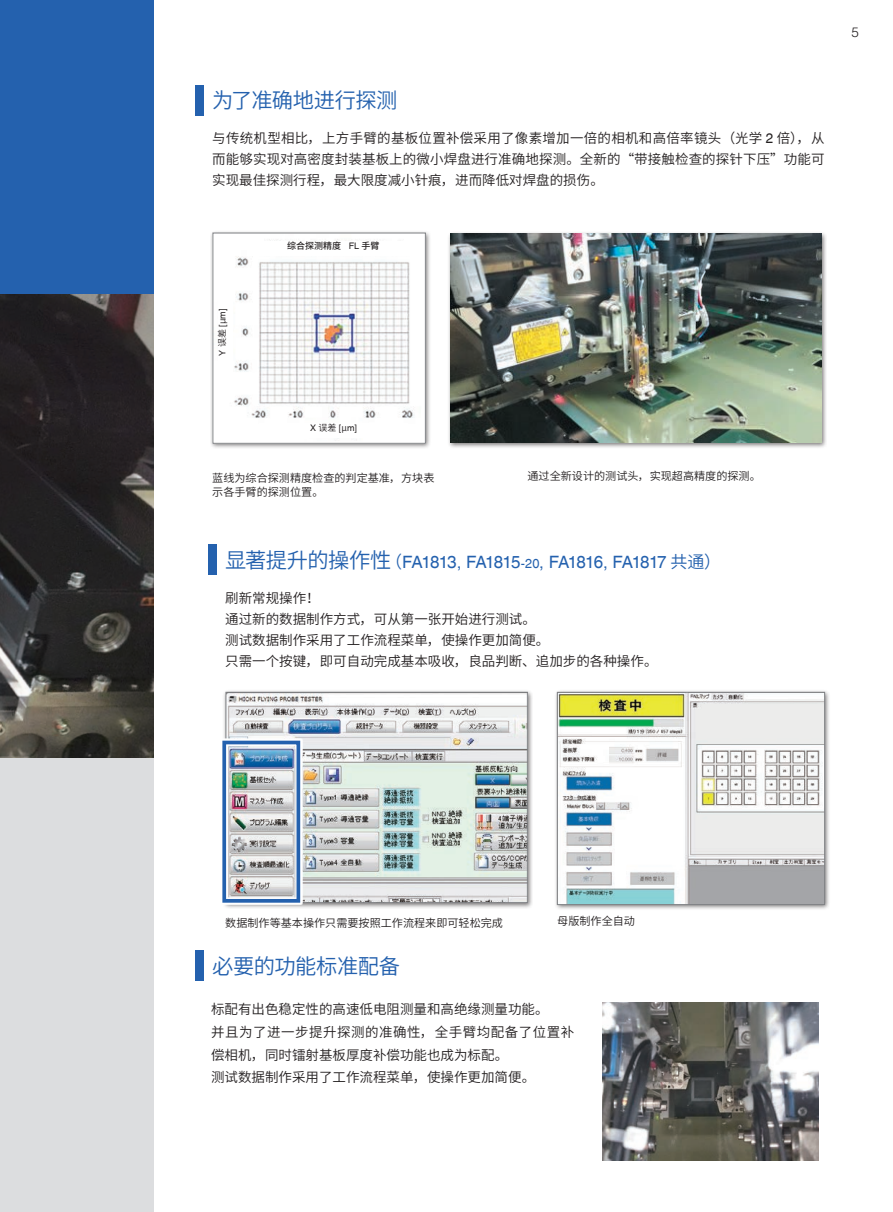
<style>
.page{position:relative;width:893px;height:1212px;background:#fff}
.page>*{position:absolute;margin:0;border:0;box-sizing:border-box;transform-origin:0 0}
.t1{font:21.3px "Source Han Sans CN";letter-spacing:-.02em;color:#2461ae}
.t2{font:16.95px "Helvetica";letter-spacing:-.055em;color:#2461ae}
.t3{font:13.5px/21px "Source Han Sans CN";color:#231f20;text-align:justify}
.t4{font:13.5px/22.5px "Source Han Sans CN";letter-spacing:.04em;color:#231f20}
.t5{font:300 13.5px "Helvetica LT Std";color:#231f20}
.t6{font:11.1px/14.1px "Source Han Sans CN";color:#231f20}
.t7{font:9px "Helvetica";color:#231f20}
.t8{font:500 9px "Source Han Sans CN";color:#231f20}
.s1{font-family:"Helvetica"}
.s2{font-family:"Source Han Sans CN"}
.s3{font-family:"Helvetica";font-weight:400}
.s4{font-family:"Source Han Sans CN";font-size:21.3px}
.s5{font-size:12.75px}
</style>
<div class="page">
<div style="left:0;top:731px;width:153px;height:481px;background:#dcdddf"></div>
<img style="left:0;top:293px;width:153px;height:465px">
<div style="left:0;top:0;width:153px;height:293px;background:#2461ae"></div>
<div style="left:223px;top:689px;width:310px;height:220px;background:#231f20;opacity:.6"></div>
<svg style="left:226px;top:692px;width:301px;height:211px;background:#c9d0cf"></svg>
<div style="left:554px;top:689px;width:276px;height:221px;background:#231f20;opacity:.6"></div>
<svg style="left:557px;top:692px;width:268px;height:213px"></svg>
<div style="left:209px;top:544px;width:8px;height:30px;background:#2461ae"></div>
<img style="left:222px;top:738px;width:80px;height:167px">
<div style="left:222px;top:741px;width:78px;height:162px;border:4px solid #2461ae"></div>
<div style="left:210px;top:230px;width:222px;height:219px;background:#231f20;opacity:.6"></div>
<svg style="left:213px;top:233px;width:213px;height:210px"></svg>
<div style="left:196px;top:85px;width:8px;height:30px;background:#2461ae"></div>
<div style="left:448px;top:231px;width:379px;height:217px;background:#231f20;opacity:.6"></div>
<img style="left:451px;top:234px;width:370px;height:208px">
<div style="left:196px;top:951px;width:8px;height:30px;background:#2461ae"></div>
<img style="left:603px;top:1003px;width:215px;height:157px">
<div style="left:256px;top:241px;width:154px;height:14px;background:#fff"></div>
<div style="left:218px;top:262px;width:15px;height:140px;background:#fff"></div>
<div style="left:259px;top:423px;width:149px;height:15px;background:#fff"></div>
<p class="t1" style="left:212px;top:88px;width:187px">为了准确地进行探测</p>
<p class="t3" style="left:212px;top:128px;width:614px">与传统机型相比，上方手臂的基板位置补偿采用了像素增加一倍的相机和高倍率镜头（光学 <span class="s1">2</span> 倍），从而能够实现对高密度封装基板上的微小焊盘进行准确地探测。全新的“带接触检查的探针下压”功能可实现最佳探测行程，最大限度减小针痕，进而降低对焊盘的损伤。</p>
<p class="t7" style="left:217px;top:355px;width:48px;rotate:-90deg">Y <span class="s2">误差</span> [<span class="s2">μ</span>m]</p>
<p class="t8" style="left:287px;top:241px;width:94px">综合探测精度 <span class="s3">FL</span> 手臂</p>
<p class="t7" style="left:310px;top:423px;width:48px">X <span class="s2">误差</span> [<span class="s2">μ</span>m]</p>
<p class="t6" style="left:212px;top:471px;width:224px">蓝线为综合探测精度检查的判定基准，方块表示各手臂的探测位置。</p>
<p class="t6" style="left:527px;top:469px;width:235px">通过全新设计的测试头，实现超高精度的探测。</p>
<p class="t2" style="left:225px;top:552px;width:497px"><span class="s4">显著提升的操作性</span><span class="s2">（</span>FA1813, FA1815<span class="s5">-20</span>, FA1816, FA1817 <span class="s2">共通）</span></p>
<p class="t3" style="left:225px;top:587px;width:96px">刷新常规操作！</p>
<p class="t3" style="left:225px;top:608px;width:312px">通过新的数据制作方式，可从第一张开始进行测试。</p>
<p class="t3" style="left:225px;top:629px;width:326px">测试数据制作采用了工作流程菜单，使操作更加简便。</p>
<p class="t3" style="left:225px;top:650px;width:434px">只需一个按键，即可自动完成基本吸收，良品判断、追加步的各种操作。</p>
<p class="t5" style="left:851px;top:24px;width:9px">5</p>
<p class="t6" style="left:225px;top:916px;width:279px">数据制作等基本操作只需要按照工作流程来即可轻松完成</p>
<p class="t6" style="left:557px;top:914px;width:79px">母版制作全自动</p>
<p class="t1" style="left:212px;top:954px;width:189px">必要的功能标准配备</p>
<p class="t3" style="left:211px;top:999px;width:339px">标配有出色稳定性的高速低电阻测量和高绝缘测量功能。</p>
<p class="t4" style="left:211px;top:1021px;width:365px">并且为了进一步提升探测的准确性，全手臂均配备了位置补偿相机，同时镭射基板厚度补偿功能也成为标配。</p>
<p class="t3" style="left:211px;top:1067px;width:326px">测试数据制作采用了工作流程菜单，使操作更加简便。</p>
</div>
